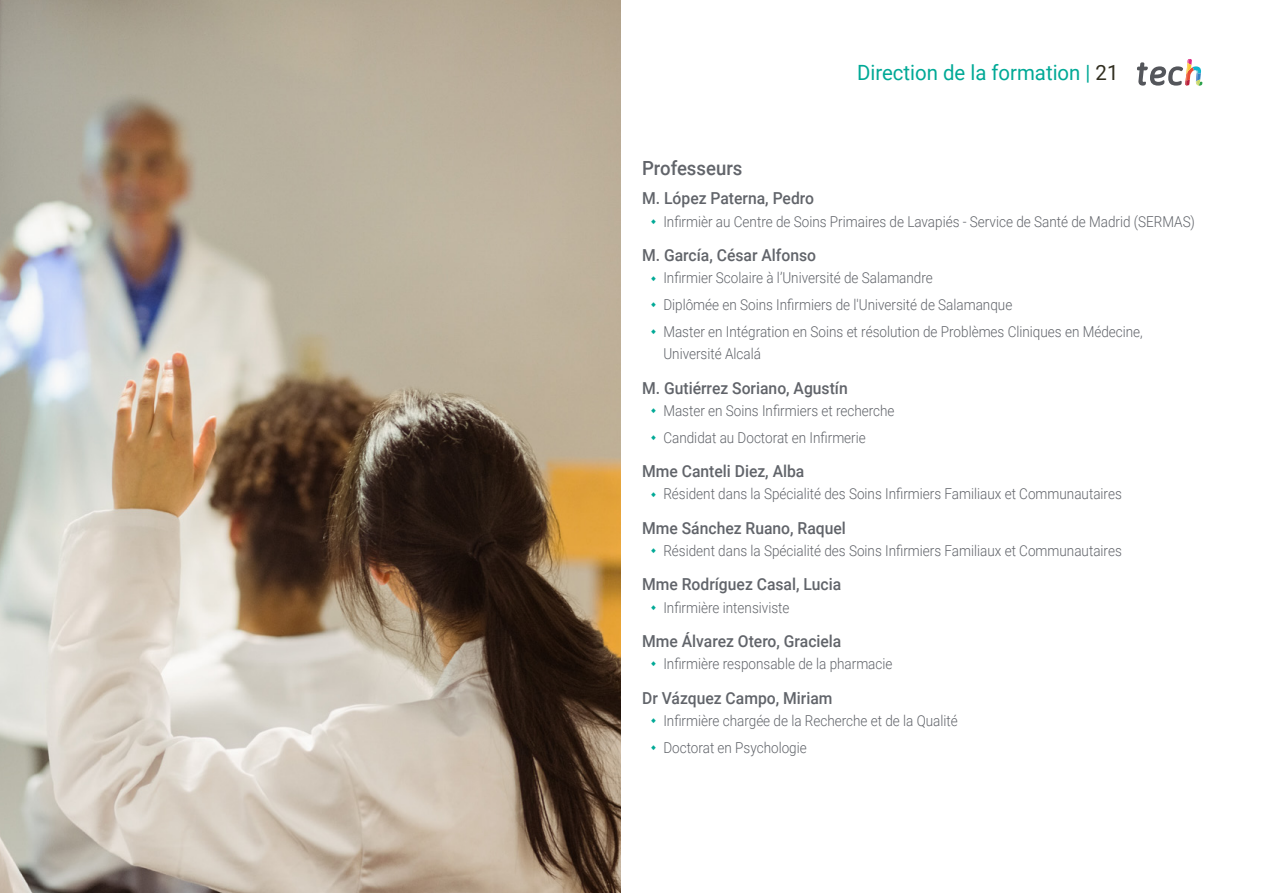
<style>
.page{position:relative;width:1263px;height:893px;background:#fff}
.page>*{position:absolute;margin:0;border:0;box-sizing:border-box;transform-origin:0 0}
.t1{font:21px "Roboto";color:#00a996}
.t2{font:500 19.5px "Roboto";color:#61646a;scale:.95 1}
.t3{font:500 16.5px "Roboto";color:#61646a;scale:.95 1}
.t4{font:300 15px/26.7px "Roboto";color:#61646a;scale:.9 1}
.s1{color:#312e20}
</style>
<div class="page">
<img style="left:0;top:0;width:621px;height:893px">
<svg style="left:1137px;top:59px;width:65px;height:27px"></svg>
<h1 class="t1" style="left:857px;top:57px;width:263px">Direction de la formation | <span class="s1">21</span></h1>
<h2 class="t2" style="left:642px;top:154px;width:107px">Professeurs</h2>
<p class="t3" style="left:642px;top:187px;width:182px">M. López Paterna, Pedro</p>
<p class="t4" style="left:663px;top:207px;width:592px">Infirmièr au Centre de Soins Primaires de Lavapiés - Service de Santé de Madrid (SERMAS)</p>
<p class="t3" style="left:642px;top:243px;width:185px">M. García, César Alfonso</p>
<p class="t4" style="left:663px;top:264px;width:534px">Infirmier Scolaire à l’Université de Salamandre<br>Diplômée en Soins Infirmiers de l'Université de Salamanque<br>Master en Intégration en Soins et résolution de Problèmes Cliniques en Médecine,</p>
<p class="t4" style="left:663px;top:340px;width:110px">Université Alcalá</p>
<p class="t3" style="left:642px;top:376px;width:218px">M. Gutiérrez Soriano, Agustín</p>
<p class="t4" style="left:663px;top:397px;width:258px">Master en Soins Infirmiers et recherche<br>Candidat au Doctorat en Infirmerie</p>
<p class="t3" style="left:642px;top:459px;width:172px">Mme Canteli Diez, Alba</p>
<p class="t4" style="left:663px;top:480px;width:511px">Résident dans la Spécialité des Soins Infirmiers Familiaux et Communautaires</p>
<p class="t3" style="left:642px;top:516px;width:216px">Mme Sánchez Ruano, Raquel</p>
<p class="t4" style="left:663px;top:537px;width:511px">Résident dans la Spécialité des Soins Infirmiers Familiaux et Communautaires</p>
<p class="t3" style="left:642px;top:573px;width:211px">Mme Rodríguez Casal, Lucia</p>
<p class="t4" style="left:663px;top:593px;width:142px">Infirmière intensiviste</p>
<p class="t3" style="left:642px;top:629px;width:211px">Mme Álvarez Otero, Graciela</p>
<p class="t4" style="left:663px;top:650px;width:256px">Infirmière responsable de la pharmacie</p>
<p class="t3" style="left:642px;top:686px;width:202px">Dr Vázquez Campo, Miriam</p>
<p class="t4" style="left:663px;top:707px;width:329px">Infirmière chargée de la Recherche et de la Qualité<br>Doctorat en Psychologie</p>
</div>
